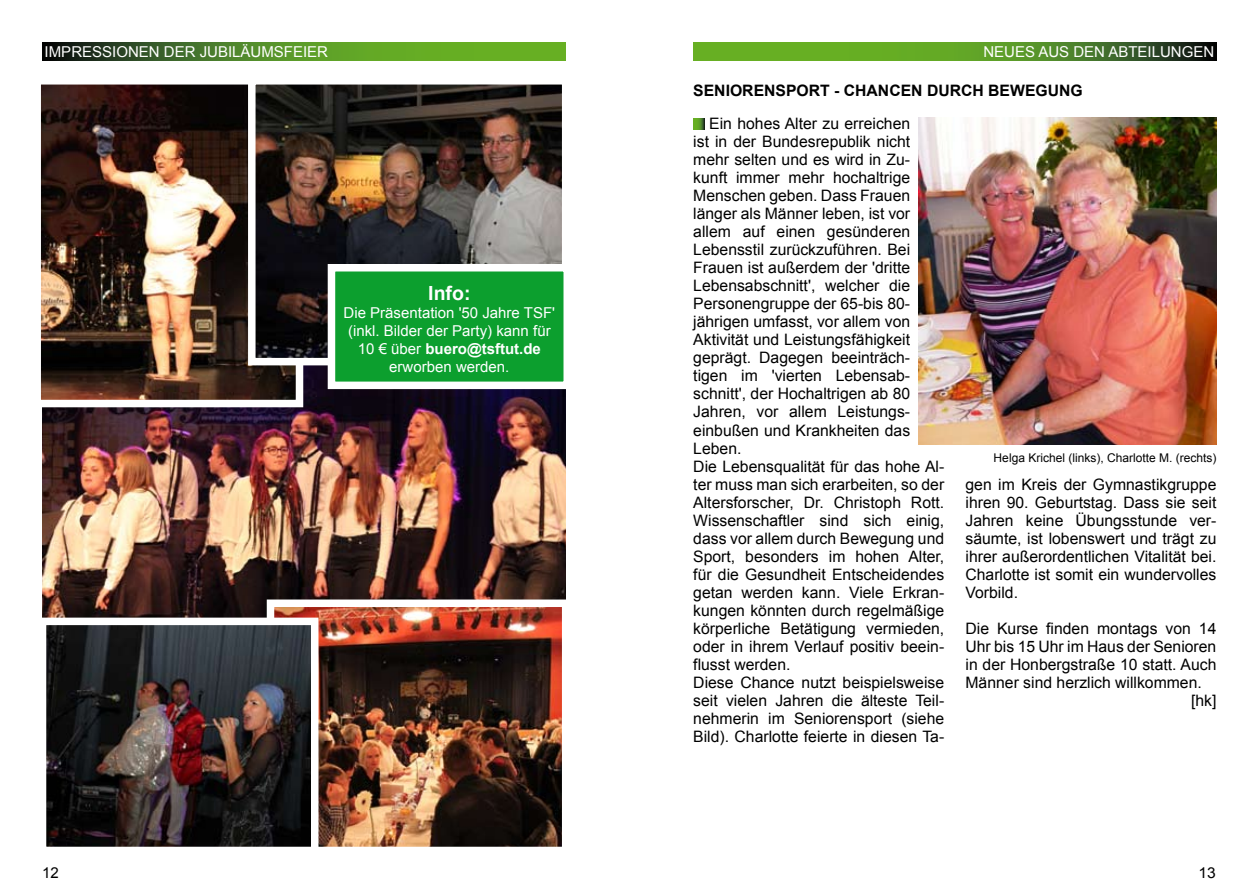
<style>
.page{position:relative;width:1259px;height:893px;background:#fff}
.page>*{position:absolute;margin:0;border:0;box-sizing:border-box;transform-origin:0 0}
.t1{font:700 19.5px "Arial";color:#fff}
.t2{font:15.75px/18px "Arial";color:#000}
.t3{font:700 15.75px "Arial";color:#000}
.t4{font:15px/18px "Arial";color:#fff;text-align:center}
.t5{font:15px "Arial";color:#000}
.t6{font:15px "Arial";color:#000;scale:1.04 1}
.t7{font:12px "Arial";color:#000}
.s1{font-weight:700}
</style>
<div class="page">
<svg style="left:43px;top:43px;width:523px;height:17px;background:#4e8424"></svg>
<svg style="left:693px;top:43px;width:523px;height:17px;background:#538d24"></svg>
<img style="left:43px;top:365px;width:523px;height:253px">
<img style="left:42px;top:86px;width:252px;height:312px">
<div style="left:33px;top:77px;width:270px;height:330px;border:8px solid #fff"></div>
<img style="left:276px;top:608px;width:284px;height:237px">
<div style="left:267px;top:599px;width:302px;height:255px;border:8px solid #fff"></div>
<img style="left:48px;top:627px;width:261px;height:218px">
<div style="left:39px;top:618px;width:279px;height:236px;border:8px solid #fff"></div>
<img style="left:257px;top:86px;width:303px;height:270px">
<div style="left:248px;top:77px;width:321px;height:288px;border:8px solid #fff"></div>
<svg style="left:693px;top:118px;width:12px;height:12px"></svg>
<img style="left:918px;top:117px;width:298px;height:327px">
<div style="left:331px;top:268px;width:236px;height:117px;background:#0c9f2e"></div>
<div style="left:328px;top:264px;width:243px;height:125px;border:8px solid #fff"></div>
<p class="t4" style="left:45px;top:43px;width:285px">IMPRESSIONEN DER JUBILÄUMSFEIER</p>
<p class="t4" style="left:983px;top:43px;width:232px">NEUES AUS DEN ABTEILUNGEN</p>
<p class="t3" style="left:693px;top:80px;width:391px">SENIORENSPORT - CHANCEN DURCH BEWEGUNG</p>
<p class="t2" style="left:693px;top:115px;width:252px;text-indent:16px">Ein hohes Alter zu erreichen<br>ist in der Bundesrepublik nicht mehr selten und es wird in Zu&shy;kunft immer mehr hochaltrige<br>Menschen geben. Dass Frauen länger als Männer leben, ist vor allem auf einen gesünderen<br>Lebensstil zurückzuführen. Bei<br>Frauen ist außerdem der 'dritte<br>Lebensabschnitt', welcher die<br>Personengruppe der 65-bis 80- jährigen umfasst, vor allem von<br>Aktivität und Leistungsfähigkeit geprägt. Dagegen beeinträch&shy;tigen im 'vierten Lebensab&shy;schnitt', der Hochaltrigen ab 80<br>Jahren, vor allem Leistungs&shy;einbußen und Krankheiten das<br>Leben.<br>Die Lebensqualität für das hohe Al&shy;ter muss man sich erarbeiten, so der<br>Altersforscher, Dr. Christoph Rott.<br>Wissenschaftler sind sich einig, dass vor allem durch Bewegung und<br>Sport, besonders im hohen Alter, für die Gesundheit Entscheidendes getan werden kann. Viele Erkran&shy;kungen könnten durch regelmäßige körperliche Betätigung vermieden, oder in ihrem Verlauf positiv beein&shy;flusst werden.<br>Diese Chance nutzt beispielsweise seit vielen Jahren die älteste Teil&shy;nehmerin im Seniorensport (siehe<br>Bild). Charlotte feierte in diesen Ta-</p>
<p class="t1" style="left:428px;top:281px;width:44px">Info:</p>
<p class="t4" style="left:344px;top:304px;width:213px">Die Präsentation '50 Jahre TSF' (inkl. Bilder der Party) kann für<br>10 € über <span class="s1">buero@tsftut.de </span>erworben werden.</p>
<p class="t7" style="left:993px;top:449px;width:224px">Helga Krichel (links), Charlotte M. (rechts)</p>
<p class="t2" style="left:965px;top:475px;width:252px;text-align:justify">gen im Kreis der Gymnastikgruppe ihren 90. Geburtstag. Dass sie seit Jahren keine Übungsstunde ver&shy;säumte, ist lobenswert und trägt zu ihrer außerordentlichen Vitalität bei.<br>Charlotte ist somit ein wundervolles Vorbild.</p>
<p class="t2" style="left:965px;top:619px;width:252px">Die Kurse finden montags von 14</p>
<p class="t2" style="left:965px;top:637px;width:252px">Uhr bis 15 Uhr im Haus der Senioren</p>
<p class="t2" style="left:965px;top:655px;width:252px">in der Honbergstraße 10 statt. Auch</p>
<p class="t2" style="left:965px;top:673px;width:238px">Männer sind herzlich willkommen.</p>
<p class="t2" style="left:1191px;top:691px;width:27px">[hk]</p>
<p class="t5" style="left:42px;top:863px;width:18px">12</p>
<p class="t6" style="left:1198px;top:863px;width:18px">13</p>
</div>
